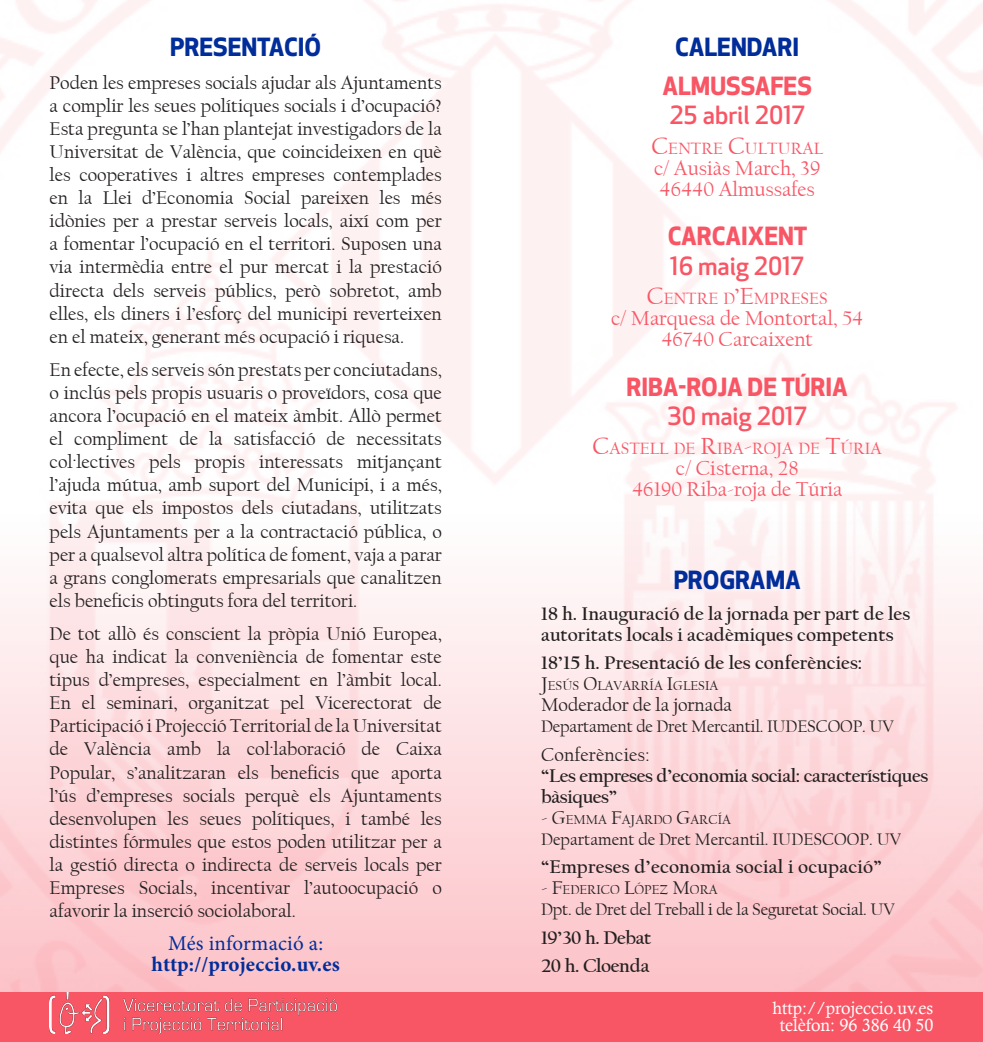
<style>
.page{position:relative;width:983px;height:1042px;background:#fff}
.page>*{position:absolute;margin:0;border:0;box-sizing:border-box;transform-origin:0 0}
.t1{font:700 24.5px "Apex New";color:#f85665}
.t2{font:500 24.5px "Apex New";color:#f85665}
.t3{font:700 24.5px "Apex New";color:#012d9a}
.t4{font:21px "Californian FB";color:#f85665}
.t5{font:700 21px "Minion Pro";letter-spacing:.01em;color:#012d9a}
.t6{font:21px "Minion Pro";letter-spacing:.01em;color:#012d9a}
.t7{font:19.25px/23.1px "Californian FB";color:#231f20;text-align:justify}
.t8{font:700 19.25px/21px "Californian FB";color:#231f20}
.t9{font:700 19.25px/21px "Californian FB";letter-spacing:-.02em;color:#231f20}
.t10{font:17.5px "Californian FB";letter-spacing:-.01em;color:#231f20}
.t11{font:17.5px "Calisto";color:#fff}
.t12{font:17.15px "Californian FB";color:#f85665}
.t13{font:13.47px "Californian FB";color:#231f20}
.s1{font-size:24.5px}
.s2{font-size:19.25px}
</style>
<div class="page">
<div style="left:0;top:512px;width:982px;height:530px;background:linear-gradient(to bottom,#fef9fa,#fcbbc1)"></div>
<div style="left:0;top:992px;width:982px;height:50px;background:#f85665"></div>
<img style="left:50px;top:992px;width:288px;height:41px">
<p class="t3" style="left:170px;top:29px;width:152px">PRESENTACIÓ</p>
<p class="t7" style="left:50px;top:71px;width:393px">Poden les empreses socials ajudar als Ajuntaments a complir les seues polítiques socials i d’ocupació?<br>Esta pregunta se l’han plantejat investigadors de la Universitat de València, que coincideixen en què les cooperatives i altres empreses contemplades en la Llei d’Economia Social pareixen les més idònies per a prestar serveis locals, així com per a fomentar l’ocupació en el territori. Suposen una via intermèdia entre el pur mercat i la prestació directa dels serveis públics, però sobretot, amb elles, els diners i l’esforç del municipi reverteixen en el mateix, generant més ocupació i riquesa.</p>
<p class="t7" style="left:50px;top:358px;width:393px">En efecte, els serveis són prestats per conciutadans, o inclús pels propis usuaris o proveïdors, cosa que ancora l’ocupació en el mateix àmbit. Allò permet el compliment de la satisfacció de necessitats col·lectives pels propis interessats mitjançant l’ajuda mútua, amb suport del Municipi, i a més, evita que els impostos dels ciutadans, utilitzats pels Ajuntaments per a la contractació pública, o per a qualsevol altra política de foment, vaja a parar a grans conglomerats empresarials que canalitzen els beneficis obtinguts fora del territori.</p>
<p class="t7" style="left:50px;top:622px;width:393px">De tot allò és conscient la pròpia Unió Europea, que ha indicat la conveniència de fomentar este tipus d’empreses, especialment en l’àmbit local.<br>En el seminari, organitzat pel Vicerectorat de Participació i Projecció Territorial de la Universitat de València amb la col·laboració de Caixa Popular, s’analitzaran els beneficis que aporta l’ús d’empreses socials perquè els Ajuntaments desenvolupen les seues polítiques, i també les distintes fórmules que estos poden utilitzar per a la gestió directa o indirecta de serveis locals per Empreses Socials, incentivar l’autoocupació o afavorir la inserció sociolaboral.</p>
<p class="t6" style="left:168px;top:929px;width:156px">Més informació a:</p>
<p class="t5" style="left:151px;top:949px;width:190px">http://projeccio.uv.es</p>
<p class="t3" style="left:675px;top:29px;width:125px">CALENDARI</p>
<p class="t1" style="left:662px;top:68px;width:151px">ALMUSSAFES</p>
<p class="t2" style="left:669px;top:99px;width:137px">25 abril 2017</p>
<p class="t12" style="left:651px;top:139px;width:173px"><span class="s1">C</span>ENTRE <span class="s1">C</span>ULTURAL</p>
<p class="t4" style="left:654px;top:156px;width:168px">c/ Ausiàs March, 39</p>
<p class="t4" style="left:659px;top:177px;width:157px">46440 Almussafes</p>
<p class="t1" style="left:667px;top:218px;width:141px">CARCAIXENT</p>
<p class="t2" style="left:670px;top:249px;width:135px">16 maig 2017</p>
<p class="t12" style="left:646px;top:289px;width:182px"><span class="s1">C</span>ENTRE D<span class="s1">’E</span>MPRESES</p>
<p class="t4" style="left:611px;top:307px;width:254px">c/ Marquesa de Montortal, 54</p>
<p class="t4" style="left:661px;top:328px;width:153px">46740 Carcaixent</p>
<p class="t1" style="left:626px;top:369px;width:222px">RIBA-ROJA DE TÚRIA</p>
<p class="t2" style="left:667px;top:400px;width:141px">30 maig 2017</p>
<p class="t12" style="left:592px;top:439px;width:290px"><span class="s1">C</span>ASTELL DE <span class="s1">R</span>IBA<span class="s1">-</span>ROJA DE <span class="s1">T</span>ÚRIA</p>
<p class="t4" style="left:675px;top:457px;width:124px">c/ Cisterna, 28</p>
<p class="t4" style="left:632px;top:478px;width:212px">46190 Riba-roja de Túria</p>
<p class="t3" style="left:673px;top:562px;width:128px">PROGRAMA</p>
<p class="t8" style="left:541px;top:603px;width:370px">18 h. Inauguració de la jornada per part de les autoritats locals i acadèmiques competents</p>
<p class="t8" style="left:541px;top:653px;width:322px">18’15 h. Presentació de les conferències:</p>
<p class="t13" style="left:541px;top:678px;width:178px"><span class="s2">J</span>ESÚS <span class="s2">O</span>LAVARRÍA <span class="s2">I</span>GLESIA</p>
<p class="t7" style="left:541px;top:694px;width:192px">Moderador de la jornada</p>
<p class="t10" style="left:541px;top:717px;width:354px">Departament de Dret Mercantil. IUDESCOOP. UV</p>
<p class="t7" style="left:541px;top:743px;width:110px">Conferències:</p>
<p class="t9" style="left:541px;top:765px;width:388px">“Les empreses d’economia social: característiques bàsiques”</p>
<p class="t13" style="left:541px;top:812px;width:191px"><span class="s2">- G</span>EMMA <span class="s2">F</span>AJARDO <span class="s2">G</span>ARCÍA</p>
<p class="t10" style="left:541px;top:829px;width:361px">Departament de Dret Mercantil. IUDESCOOP. UV</p>
<p class="t8" style="left:541px;top:856px;width:342px">“Empreses d’economia social i ocupació”</p>
<p class="t13" style="left:541px;top:882px;width:178px"><span class="s2">- F</span>EDERICO <span class="s2">L</span>ÓPEZ <span class="s2">M</span>ORA</p>
<p class="t10" style="left:541px;top:900px;width:355px">Dpt. de Dret del Treball i de la Seguretat Social. UV</p>
<p class="t9" style="left:541px;top:927px;width:112px">19’30 h. Debat</p>
<p class="t9" style="left:541px;top:955px;width:110px">20 h. Cloenda</p>
<p class="t11" style="left:772px;top:997px;width:162px">http://projeccio.uv.es</p>
<p class="t11" style="left:779px;top:1015px;width:155px">telèfon: 96 386 40 50</p>
</div>
